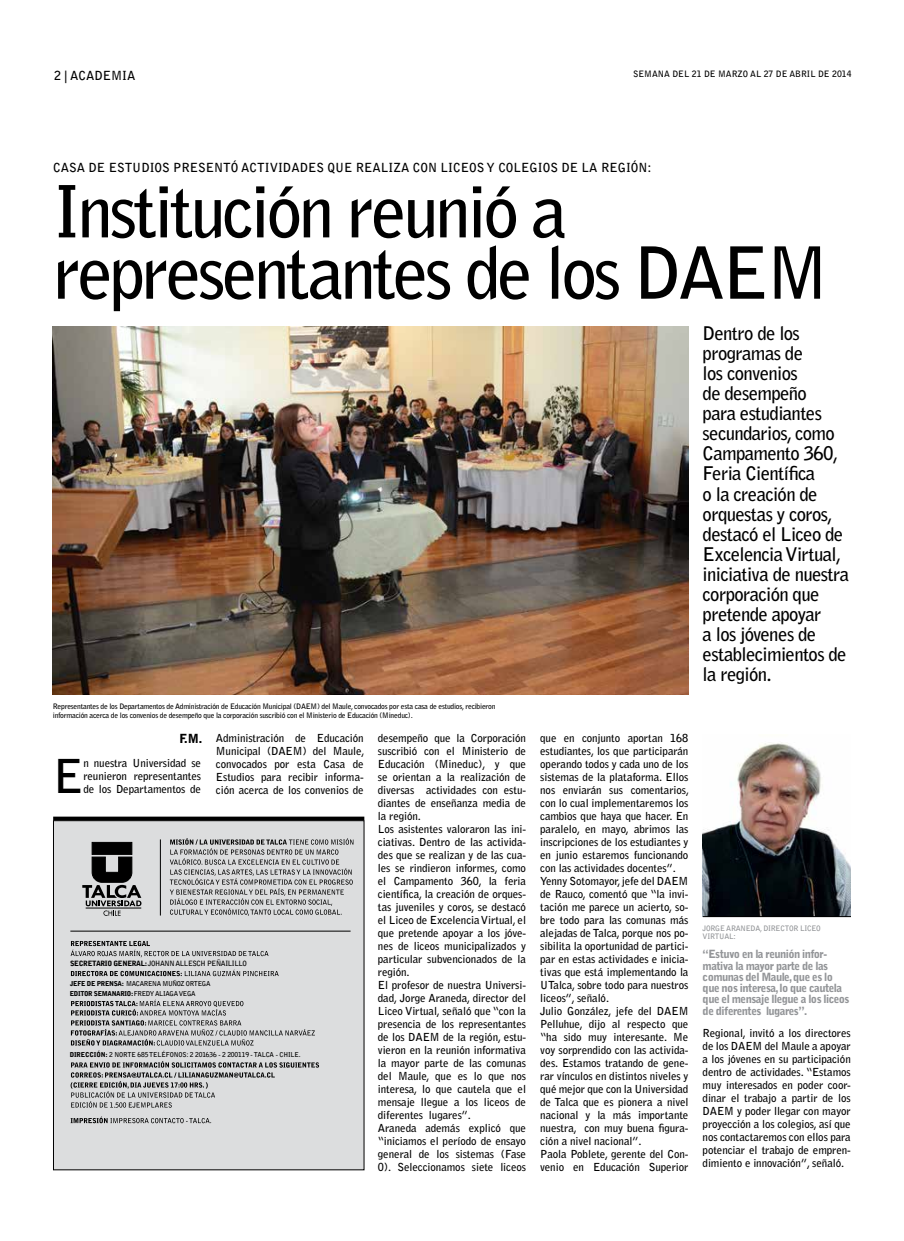
<style>
.page{position:relative;width:904px;height:1241px;background:#fff}
.page>*{position:absolute;margin:0;border:0;box-sizing:border-box;transform-origin:0 0}
.t1{font:700 71.25px/61.2px "Bell Gothic Std";letter-spacing:-.05em;color:#000}
.t2{font:700 46.38px "Bell Gothic Std";color:#000}
.t3{font:700 18.75px/20px "Bell Gothic Std";letter-spacing:-.035em;color:#000}
.t4{font:700 12.5px "Bell Gothic Std";color:#000}
.t5{font:900 12.5px "Bell Gothic Std";color:#000}
.t6{font:900 11.25px/11.2px "Bell Gothic Std";letter-spacing:-.05em;color:#939598}
.t7{font:700 11px/13px "Bell Gothic Std";letter-spacing:-.01em;color:#000;text-align:justify}
.t8{font:700 8.75px "Bell Gothic Std";color:#000}
.t9{font:700 7.5px/9px "Bell Gothic Std";letter-spacing:-.03em;color:#000}
.t10{font:700 7.5px "Bell Gothic Std";letter-spacing:-.03em;color:#939598}
.t11{font:900 7.5px "Bell Gothic Std";color:#000}
.t12{font:700 7.25px "Bell Gothic Std";letter-spacing:-.05em;color:#000}
.t13{font:700 6.75px "Bell Gothic Std";letter-spacing:-.025em;color:#000}
.t14{font:700 6.75px "Bell Gothic Std";letter-spacing:-.05em;color:#000}
.t15{font:900 6.75px "Bell Gothic Std";letter-spacing:-.05em;color:#000}
.s1{font-weight:900}
.s2{font-weight:700}
</style>
<div class="page">
<img style="left:702px;top:742px;width:149px;height:174px">
<div style="left:53px;top:820px;width:311px;height:349px;background:#dcddde"></div>
<div style="left:53px;top:820px;width:311px;height:349px;border:1px solid #000"></div>
<svg style="left:71px;top:1116px;width:140px;height:7px"></svg>
<svg style="left:71px;top:1061px;width:248px;height:46px"></svg>
<svg style="left:71px;top:999px;width:244px;height:46px"></svg>
<svg style="left:71px;top:969px;width:208px;height:7px"></svg>
<svg style="left:71px;top:940px;width:197px;height:17px"></svg>
<svg style="left:170px;top:838px;width:183px;height:77px"></svg>
<hr style="left:160px;top:839px;width:1px;height:76px;background:#000">
<hr style="left:70px;top:930px;width:280px;height:1px;background:#000">
<svg style="left:82px;top:842px;width:59px;height:73px"></svg>
<svg style="left:53px;top:816px;width:311px;height:4px"></svg>
<img style="left:53px;top:327px;width:635px;height:367px">
<hr style="left:702px;top:916px;width:149px;height:1px;background:#000">
<p class="t4" style="left:54px;top:68px;width:83px">2 | ACADEMIA</p>
<p class="t8" style="left:633px;top:69px;width:220px">SEMANA DEL 21 DE MARZO AL 27 DE ABRIL DE 2014</p>
<p class="t4" style="left:53px;top:160px;width:17px">Casa</p>
<p class="t4" style="left:89px;top:160px;width:29px">de estudios</p>
<p class="t4" style="left:173px;top:160px;width:9px">present</p>
<p class="t4" style="left:231px;top:160px;width:19px">ó actividades</p>
<p class="t4" style="left:327px;top:160px;width:37px">que realiza</p>
<p class="t4" style="left:413px;top:160px;width:9px">con</p>
<p class="t4" style="left:440px;top:160px;width:66px">LICEOS Y colegios</p>
<p class="t4" style="left:561px;top:160px;width:48px">delaregi</p>
<p class="t4" style="left:631px;top:160px;width:22px">ón:</p>
<h1 class="t1" style="left:53px;top:181px;width:777px">Institución reunió a representantes de los DAEM</h1>
<p class="t9" style="left:53px;top:702px;width:444px">Representantes de los Departamentos de Administración de Educación Municipal (DAEM) del Maule, convocados por esta casa de estudios, recibieron información acerca de los convenios de desempeño que la corporación suscribió con el Ministerio de Educación (Mineduc).</p>
<p class="t7" style="left:216px;top:731px;width:150px">Administración de Educación Municipal (DAEM) del Maule, convocados por esta Casa de Estudios para recibir informa&shy;ción acerca de los convenios de</p>
<p class="t7" style="left:378px;top:731px;width:150px;text-align:left">desempeño que la Corporación suscribió con el Ministerio de<br>Educación (Mineduc), y que se orientan a la realización de diversas actividades con estu&shy;diantes de enseñanza media de la región.<br>Los asistentes valoraron las ini&shy;ciativas. Dentro de las activida&shy;des que se realizan y de las cua&shy;les se rindieron informes, como el Campamento 360, la feria científica, la creación de orques&shy;tas juveniles y coros, se destacó el Liceo de Excelencia Virtual, el que pretende apoyar a los jóve&shy;nes de liceos municipalizados y particular subvencionados de la región.<br>El profesor de nuestra Universi&shy;dad, Jorge Araneda, director del<br>Liceo Virtual, señaló que “con la presencia de los representantes de los DAEM de la región, estu&shy;vieron en la reunión informativa la mayor parte de las comunas del Maule, que es lo que nos interesa, lo que cautela que el mensaje llegue a los liceos de diferentes lugares”.<br>Araneda además explicó que “iniciamos el período de ensayo general de los sistemas (Fase<br>0). Seleccionamos siete liceos</p>
<p class="t7" style="left:540px;top:731px;width:150px;text-align:left">que en conjunto aportan 168 estudiantes, los que participarán operando todos y cada uno de los sistemas de la plataforma. Ellos nos enviarán sus comentarios, con lo cual implementaremos los cambios que haya que hacer. En paralelo, en mayo, abrimos las inscripciones de los estudiantes y en junio estaremos funcionando con las actividades docentes”.<br>Yenny Sotomayor, jefe del DAEM de Rauco, comentó que “la invi&shy;tación me parece un acierto, so&shy;bre todo para las comunas más alejadas de Talca, porque nos po&shy;sibilita la oportunidad de partici&shy;par en estas actividades e inicia&shy;tivas que está implementando la<br>UTalca, sobre todo para nuestros liceos”, señaló.<br>Julio González, jefe del DAEM<br>Pelluhue, dijo al respecto que “ha sido muy interesante. Me voy sorprendido con las activida&shy;des. Estamos tratando de gene&shy;rar vínculos en distintos niveles y qué mejor que con la Universidad de Talca que es pionera a nivel nacional y la más importante nuestra, con muy buena figura&shy;ción a nivel nacional”.<br>Paola Poblete, gerente del Con&shy;venio en Educación Superior</p>
<p class="t5" style="left:180px;top:731px;width:24px">F.M.</p>
<h2 class="t2" style="left:53px;top:748px;width:32px">E</h2>
<p class="t7" style="left:83px;top:756px;width:119px">n nuestra Universidad se reunieron representantes de los Departamentos de</p>
<p class="t12" style="left:70px;top:959px;width:178px"><span class="s1">SECRETARIO GENERAL:</span> JOHANN ALLESCH PEÑAILILLO</p>
<p class="t15" style="left:70px;top:989px;width:127px">EDITOR SEMANARIO: <span class="s2">FREDY ALIAGA VEGA</span></p>
<p class="t14" style="left:70px;top:979px;width:142px"><span class="s1">JEFE DE PRENSA:</span> MACARENA MUÑOZ ORTEGA</p>
<p class="t13" style="left:70px;top:1049px;width:232px"><span class="s1">DIRECCIÓN:</span> 2 NORTE 685 TELÉFONOS: 2 201636 - 2 200119 - TALCA - CHILE.</p>
<p class="t11" style="left:135px;top:1074px;width:4px">´</p>
<p class="t3" style="left:702px;top:323px;width:148px">Dentro de los programas de<br>los convenios<br>de desempeño<br>para estudiantes secundarios, como<br>Campamento 360,<br>Feria Científica<br>o la creación de orquestas y coros, destacó el Liceo de<br>Excelencia Virtual, iniciativa de nuestra corporación que pretende apoyar<br>a los jóvenes de establecimientos de la región.</p>
<p class="t10" style="left:702px;top:923px;width:10px">Jorge</p>
<p class="t10" style="left:726px;top:923px;width:11px">Araneda</p>
<p class="t10" style="left:760px;top:923px;width:9px">, director</p>
<p class="t10" style="left:800px;top:923px;width:10px">Liceo</p>
<p class="t10" style="left:702px;top:931px;width:11px">Virtual</p>
<p class="t10" style="left:733px;top:931px;width:4px">:</p>
<p class="t6" style="left:702px;top:948px;width:148px">“Estuvo en la reunión infor&shy;mativa la mayor parte de las comunas del Maule, que es lo que nos interesa, lo que cautela que el mensaje llegue a los liceos de diferentes lugares”.</p>
<p class="t7" style="left:702px;top:1026px;width:150px">Regional, invitó a los directores de los DAEM del Maule a apoyar a los jóvenes en su participación dentro de actividades. “Estamos muy interesados en poder coor&shy;dinar el trabajo a partir de los DAEM y poder llegar con mayor proyección a los colegios, así que nos contactaremos con ellos para potenciar el trabajo de empren&shy;dimiento e innovación”, señaló.</p>
</div>
